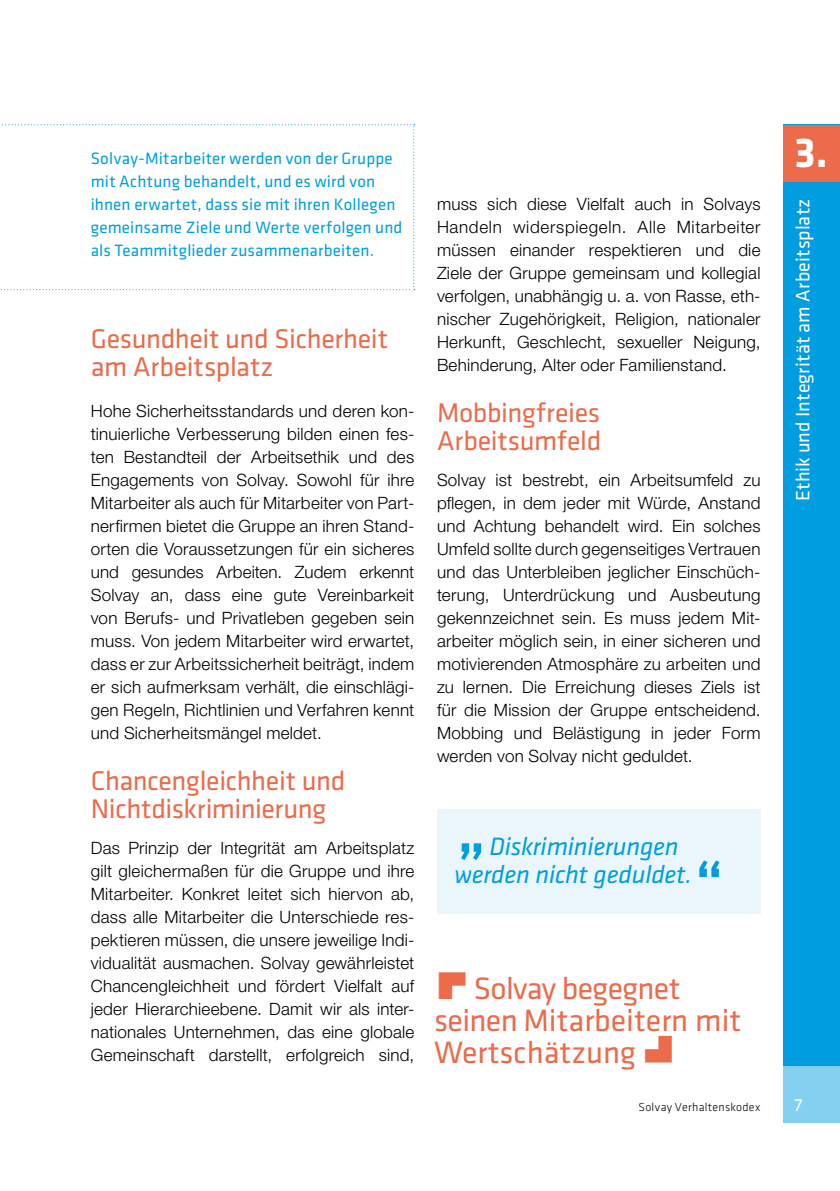
<style>
.page{position:relative;width:840px;height:1191px;background:#fff}
.page>*{position:absolute;margin:0;border:0;box-sizing:border-box;transform-origin:0 0}
.t1{font:500 60px "Klavika";color:#009ee0}
.t2{font:700 43.4px "Klavika";color:#fff}
.t3{font:32px/32px "Klavika";color:#eb6b4a}
.t4{font:28px/28px "Klavika";letter-spacing:-.015em;color:#eb6b4a}
.t5{font:italic 26px/28px "Klavika";letter-spacing:-.01em;color:#009ee0}
.t6{font:20px "Klavika";letter-spacing:.01em;color:#fff}
.t7{font:18px "Klavika";color:#fff}
.t8{font:300 17px/23px "Helvetica Neue LT Std";letter-spacing:.015em;color:#000;text-align:justify}
.t9{font:17px/23px "Klavika";letter-spacing:.01em;color:#009ee0}
.t10{font:300 12px "Klavika";letter-spacing:.02em;color:#000}
</style>
<div class="page">
<svg style="left:0;top:124px;width:414px;height:166px"></svg>
<div style="left:782px;top:125px;width:57px;height:941px;background:#009ee0"></div>
<div style="left:782px;top:1066px;width:57px;height:56px;background:#84d0f0"></div>
<div style="left:782px;top:125px;width:57px;height:56px;background:#eb6b4a"></div>
<div style="left:437px;top:809px;width:323px;height:105px;background:#ebf6fc"></div>
<svg style="left:645px;top:1035px;width:26px;height:27px"></svg>
<p class="t9" style="left:91px;top:146px;width:313px">Solvay-Mitarbeiter werden von der Gruppe mit Achtung behandelt, und es wird von ihnen erwartet, dass sie mit ihren Kollegen gemeinsame Ziele und Werte verfolgen und als Teammitglieder zusammenarbeiten.</p>
<h3 class="t4" style="left:91px;top:324px;width:298px">Gesundheit und Sicherheit am Arbeitsplatz</h3>
<p class="t8" style="left:91px;top:399px;width:325px">Hohe Sicherheitsstandards und deren kon&shy;tinuierliche Verbesserung bilden einen fes&shy;ten Bestandteil der Arbeitsethik und des Engagements von Solvay. Sowohl für ihre Mitarbeiter als auch für Mitarbeiter von Part&shy;nerfirmen bietet die Gruppe an ihren Stand&shy;orten die Voraussetzungen für ein sicheres und gesundes Arbeiten. Zudem erkennt Solvay an, dass eine gute Vereinbarkeit von Berufs- und Privatleben gegeben sein muss. Von jedem Mitarbeiter wird erwartet, dass er zur Arbeitssicherheit beiträgt, indem er sich aufmerksam verhält, die einschlägi&shy;gen Regeln, Richtlinien und Verfahren kennt und Sicherheitsmängel meldet.</p>
<h3 class="t4" style="left:91px;top:766px;width:256px">Chancengleichheit und<br>Nichtdiskriminierung</h3>
<p class="t8" style="left:91px;top:836px;width:325px">Das Prinzip der Integrität am Arbeitsplatz gilt gleichermaßen für die Gruppe und ihre Mitarbeiter. Konkret leitet sich hiervon ab, dass alle Mitarbeiter die Unterschiede res&shy;pektieren müssen, die unsere jeweilige Indi&shy;vidualität ausmachen. Solvay gewährleistet Chancengleichheit und fördert Vielfalt auf jeder Hierarchieebene. Damit wir als inter&shy;nationales Unternehmen, das eine globale Gemeinschaft darstellt, erfolgreich sind,</p>
<p class="t8" style="left:437px;top:192px;width:325px">muss sich diese Vielfalt auch in Solvays Handeln widerspiegeln. Alle Mitarbeiter müssen einander respektieren und die Ziele der Gruppe gemeinsam und kollegial verfolgen, unabhängig u. a. von Rasse, eth&shy;nischer Zugehörigkeit, Religion, nationaler Herkunft, Geschlecht, sexueller Neigung, Behinderung, Alter oder Familienstand.</p>
<h3 class="t4" style="left:437px;top:398px;width:166px">Mobbingfreies<br>Arbeitsumfeld</h3>
<p class="t8" style="left:437px;top:468px;width:325px">Solvay ist bestrebt, ein Arbeitsumfeld zu pflegen, in dem jeder mit Würde, Anstand und Achtung behandelt wird. Ein solches Umfeld sollte durch gegenseitiges Vertrauen und das Unterbleiben jeglicher Einschüch&shy;terung, Unterdrückung und Ausbeutung gekennzeichnet sein. Es muss jedem Mit&shy;arbeiter möglich sein, in einer sicheren und motivierenden Atmosphäre zu arbeiten und zu lernen. Die Erreichung dieses Ziels ist für die Mission der Gruppe entscheidend.<br>Mobbing und Belästigung in jeder Form werden von Solvay nicht geduldet.</p>
<h3 class="t5" style="left:454px;top:831px;width:239px;text-indent:35px">Diskriminierungen werden nicht geduldet.</h3>
<h1 class="t1" style="left:457px;top:824px;width:30px">”</h1>
<h1 class="t1" style="left:694px;top:842px;width:30px">“</h1>
<h2 class="t2" style="left:794px;top:122px;width:34px">3.</h2>
<p class="t6" style="left:789px;top:501px;width:304px;rotate:-90deg">Ethik und Integrität am Arbeitsplatz</p>
<h3 class="t3" style="left:434px;top:971px;width:308px;text-indent:40px">Solvay begegnet seinen Mitarbeitern mit<br>Wertschätzung</h3>
<p class="t10" style="left:638px;top:1100px;width:123px">Solvay Verhaltenskodex</p>
<p class="t7" style="left:794px;top:1093px;width:9px">7</p>
</div>
